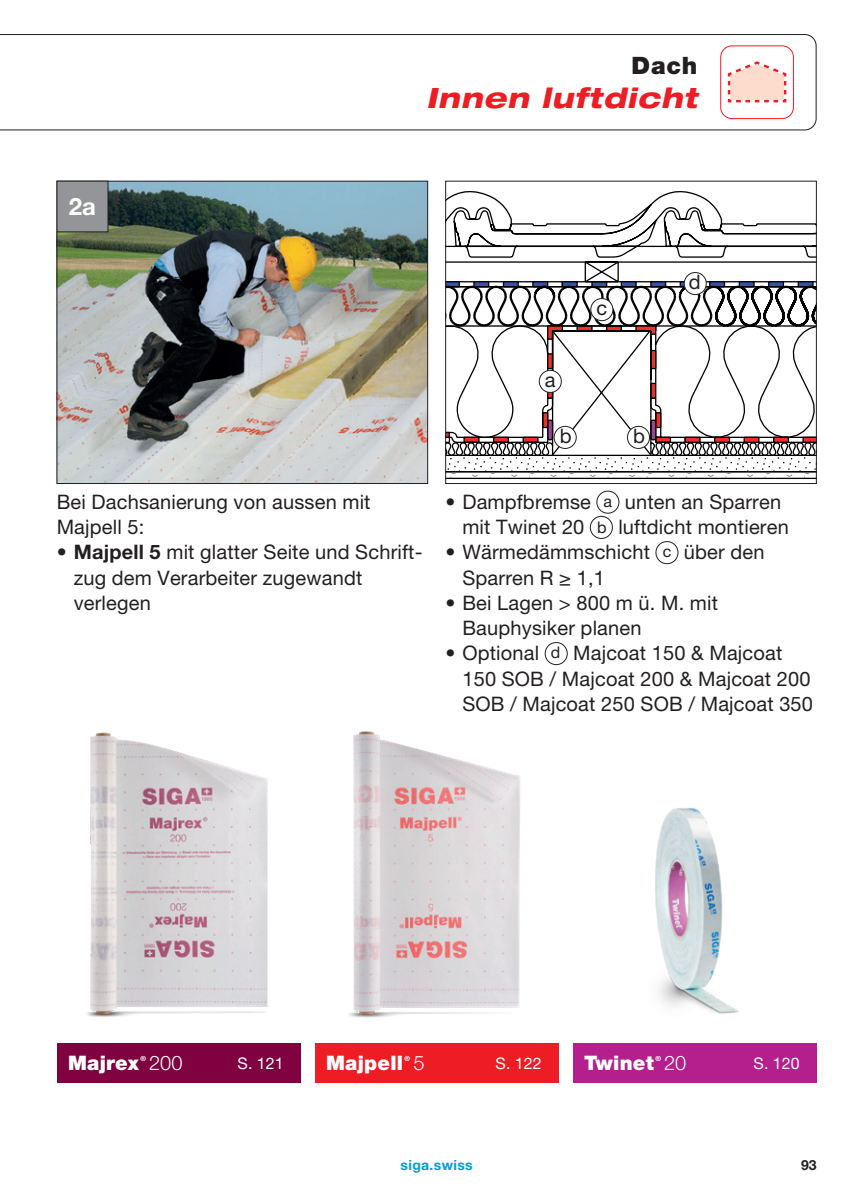
<style>
.page{position:relative;width:862px;height:1191px;background:#fff}
.page>*{position:absolute;margin:0;border:0;box-sizing:border-box;transform-origin:0 0}
.t1{font:italic 800 expanded 28px "Helvetica Neue LT Pro";letter-spacing:.035em;color:#ee1d23}
.t2{font:900 24px "Helvetica Neue LT Pro";color:#231f20}
.t3{font:700 24px "Helvetica Neue LT Pro";color:#fff}
.t4{font:20px/25.2px "Helvetica Neue LT Pro";letter-spacing:.01em;color:#231f20}
.t5{font:900 20px "Helvetica Neue LT Pro";letter-spacing:.015em;color:#fff}
.t6{font:300 20px "Helvetica Neue LT Pro";color:#fff}
.t7{font:16px "Helvetica Neue LT Pro";letter-spacing:.005em;color:#fff}
.t8{font:700 14px "Helvetica Neue LT Pro";letter-spacing:.025em;color:#009cdb}
.t9{font:700 14px "Helvetica Neue LT Pro";color:#231f20}
.t10{font:700 7px "Helvetica Neue LT Pro";color:#fff}
.s1{font-weight:700}
.s2{font-size:16px}
</style>
<div class="page">
<svg style="left:0;top:34px;width:816px;height:96px"></svg>
<svg style="left:726px;top:60px;width:61px;height:44px"></svg>
<div style="left:720px;top:45px;width:74px;height:74px;border:1px solid #ee1d23;border-radius:11px"></div>
<img style="left:59px;top:183px;width:367px;height:299px">
<div style="left:57px;top:181px;width:371px;height:303px;border:1px solid #231f20"></div>
<div style="left:57px;top:181px;width:51px;height:51px;background:#939598"></div>
<div style="left:57px;top:181px;width:51px;height:51px;border:1px solid #231f20"></div>
<div style="left:596px;top:491px;width:23px;height:22px;border:1px solid #231f20;border-radius:50%"></div>
<div style="left:590px;top:516px;width:23px;height:23px;border:1px solid #231f20;border-radius:50%"></div>
<div style="left:655px;top:541px;width:23px;height:23px;border:1px solid #231f20;border-radius:50%"></div>
<div style="left:545px;top:642px;width:22px;height:23px;border:1px solid #231f20;border-radius:50%"></div>
<svg style="left:447px;top:191px;width:367px;height:280px"></svg>
<svg style="left:447px;top:472px;width:367px;height:6px"></svg>
<hr style="left:446px;top:478px;width:370px;height:1px;background:#000">
<hr style="left:446px;top:471px;width:370px;height:1px;background:#000">
<svg style="left:447px;top:260px;width:367px;height:197px"></svg>
<svg style="left:447px;top:281px;width:370px;height:175px"></svg>
<div style="left:445px;top:181px;width:371px;height:303px;border:1px solid #231f20"></div>
<div style="left:539px;top:370px;width:22px;height:22px;background:#fff;border-radius:50%"></div>
<div style="left:539px;top:370px;width:22px;height:23px;border:1px solid #231f20;border-radius:50%"></div>
<div style="left:554px;top:426px;width:22px;height:22px;background:#fff;border-radius:50%"></div>
<div style="left:554px;top:426px;width:22px;height:23px;border:1px solid #231f20;border-radius:50%"></div>
<div style="left:627px;top:426px;width:22px;height:22px;background:#fff;border-radius:50%"></div>
<div style="left:627px;top:426px;width:23px;height:23px;border:1px solid #231f20;border-radius:50%"></div>
<div style="left:591px;top:298px;width:22px;height:23px;background:#fff;border-radius:50%"></div>
<div style="left:590px;top:298px;width:23px;height:23px;border:1px solid #231f20;border-radius:50%"></div>
<div style="left:573px;top:1043px;width:243px;height:40px;background:#b41e8d"></div>
<div style="left:315px;top:1043px;width:243px;height:40px;background:#ee1d23"></div>
<img style="left:655px;top:808px;width:84px;height:206px">
<div style="left:684px;top:272px;width:22px;height:23px;background:#fff;border-radius:50%"></div>
<div style="left:684px;top:272px;width:22px;height:23px;border:1px solid #231f20;border-radius:50%"></div>
<img style="left:349px;top:731px;width:171px;height:287px">
<div style="left:57px;top:1043px;width:243px;height:40px;background:#80013f"></div>
<img style="left:87px;top:732px;width:181px;height:285px">
<p class="t2" style="left:631px;top:51px;width:67px">Dach</p>
<p class="t3" style="left:69px;top:192px;width:29px">2a</p>
<h1 class="t1" style="left:426px;top:80px;width:273px">Innen luftdicht</h1>
<p class="t4" style="left:545px;top:366px;width:12px">a</p>
<p class="t4" style="left:596px;top:295px;width:12px">c</p>
<p class="t4" style="left:560px;top:423px;width:13px">b</p>
<p class="t4" style="left:633px;top:423px;width:13px">b</p>
<p class="t4" style="left:689px;top:269px;width:13px">d</p>
<p class="t4" style="left:57px;top:489px;width:315px">Bei Dachsanierung von aussen mit<br>Majpell 5:</p>
<p class="t4" style="left:74px;top:539px;width:350px;text-indent:-17px">• <span class="s1">Majpell 5</span> mit glatter Seite und Schrift&shy;zug dem Verarbeiter zugewandt verlegen</p>
<p class="t4" style="left:462px;top:489px;width:328px;text-indent:-17px">• Dampfbremse <span class="s2">a</span> unten an Sparren mit Twinet 20 <span class="s2">b</span> luftdicht montieren</p>
<p class="t4" style="left:462px;top:539px;width:304px;text-indent:-17px">• Wärmedämmschicht <span class="s2">c</span> über den<br>Sparren R ≥ 1,1</p>
<p class="t4" style="left:462px;top:590px;width:257px;text-indent:-17px">• Bei Lagen &gt; 800 m ü. M. mit<br>Bauphysiker planen</p>
<p class="t4" style="left:462px;top:640px;width:352px;text-indent:-17px">• Optional <span class="s2">d</span> Majcoat 150 &amp; Majcoat<br>150 SOB / Majcoat 200 &amp; Majcoat 200<br>SOB / Majcoat 250 SOB / Majcoat 350</p>
<p class="t5" style="left:68px;top:1050px;width:72px">Majrex</p>
<p class="t10" style="left:140px;top:1053px;width:7px">®</p>
<p class="t6" style="left:149px;top:1050px;width:35px">200</p>
<p class="t7" style="left:238px;top:1053px;width:47px">S. 121</p>
<p class="t5" style="left:326px;top:1050px;width:79px">Majpell</p>
<p class="t6" style="left:664px;top:1050px;width:24px">20</p>
<p class="t7" style="left:753px;top:1053px;width:47px">S. 120</p>
<p class="t5" style="left:584px;top:1050px;width:71px">Twinet</p>
<p class="t7" style="left:781px;top:1053px;width:19px">34</p>
<p class="t10" style="left:405px;top:1053px;width:7px">®</p>
<p class="t6" style="left:413px;top:1050px;width:13px">5</p>
<p class="t7" style="left:495px;top:1053px;width:47px">S. 122</p>
<p class="t10" style="left:655px;top:1053px;width:7px">®</p>
<p class="t8" style="left:401px;top:1156px;width:74px">siga.swiss</p>
<p class="t9" style="left:801px;top:1156px;width:17px">93</p>
</div>
